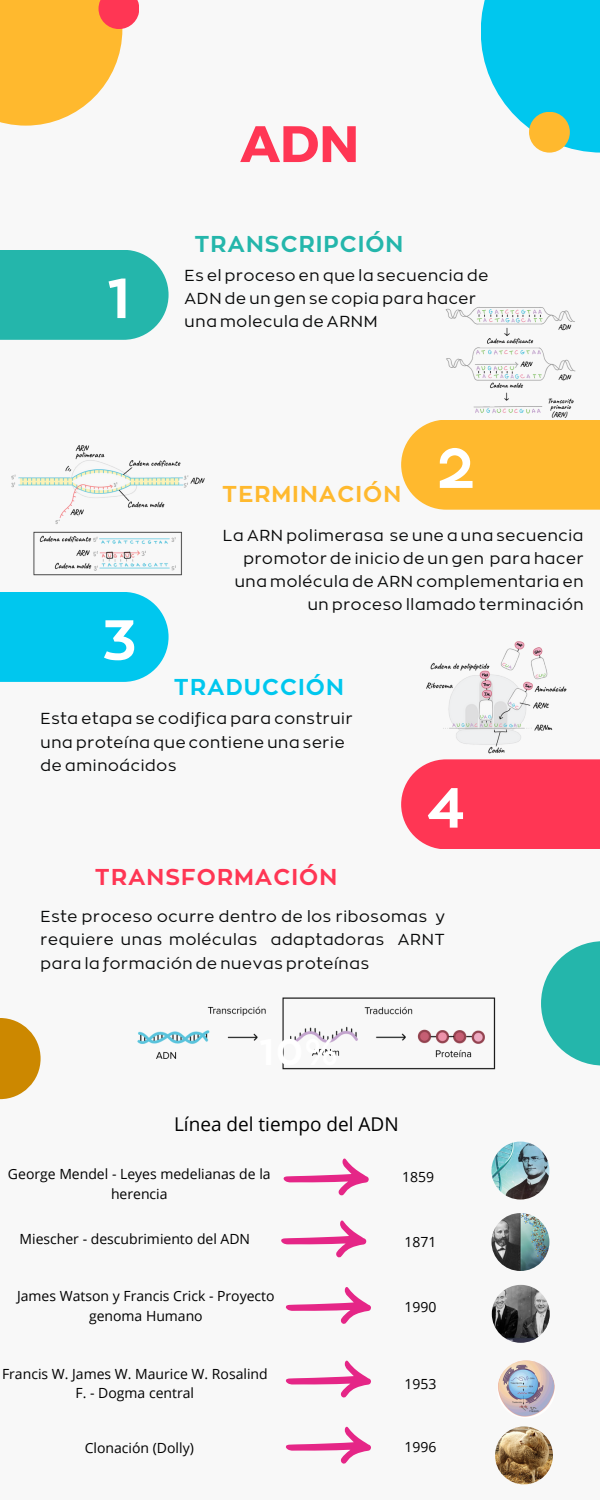
<style>
.page{position:relative;width:600px;height:1500px;background:#f8f8f8}
.page>*{position:absolute;margin:0;border:0;box-sizing:border-box;transform-origin:0 0}
.t1{font:56.1px "RTL Corporative Bold";color:#fff}
.t2{font:700 51.2px "Montserrat";color:#ff3654}
.t3{font:36.8px "RTL Corporative Bold";color:#fff}
.t4{font:22.8px "RTL Corporative Bold";letter-spacing:.045em;color:#ff3654}
.t5{font:22.8px "RTL Corporative Bold";letter-spacing:.045em;color:#24b6ab}
.t6{font:22.8px "RTL Corporative Bold";letter-spacing:.045em;color:#ffb92e}
.t7{font:22.8px "RTL Corporative Bold";letter-spacing:.045em;color:#00c7ee}
.t8{font:19px "Open Sans";color:#000}
.t9{font:15.8px/23.2px "RTL Corporative Regular";letter-spacing:.045em;color:#090a0a}
.t10{font:14px/19.5px "Open Sans";color:#000;text-align:center}
</style>
<div class="page">
<div style="left:0;top:250px;width:169px;height:90px;background:#24b6ab"></div>
<div style="left:401px;top:420px;width:199px;height:90px;background:#ffb92e"></div>
<div style="left:0;top:592px;width:169px;height:90px;background:#00c7ee"></div>
<div style="left:401px;top:759px;width:199px;height:90px;background:#ff3654"></div>
<div style="left:0;top:0;width:122px;height:126px;background:#ffb92e"></div>
<svg style="left:481px;top:0;width:119px;height:153px;fill:#00c7ee"></svg>
<div style="left:529px;top:112px;width:41px;height:41px;background:#ffb92e;border-radius:50%"></div>
<svg style="left:99px;top:0;width:40px;height:29px"></svg>
<svg style="left:541px;top:941px;width:59px;height:125px;fill:#24b6ab"></svg>
<svg style="left:0;top:1018px;width:41px;height:81px;fill:#c80"></svg>
<img style="left:445px;top:307px;width:131px;height:111px">
<img style="left:11px;top:445px;width:194px;height:131px">
<img style="left:426px;top:641px;width:141px;height:113px">
<img style="left:137px;top:997px;width:359px;height:73px">
<svg style="left:283px;top:1158px;width:86px;height:38px"></svg>
<img style="left:491px;top:1142px;width:58px;height:58px;border-radius:50%">
<svg style="left:281px;top:1220px;width:86px;height:38px"></svg>
<img style="left:491px;top:1213px;width:58px;height:58px;border-radius:50%">
<svg style="left:286px;top:1287px;width:85px;height:37px"></svg>
<img style="left:492px;top:1285px;width:58px;height:58px;border-radius:50%">
<svg style="left:286px;top:1360px;width:85px;height:38px"></svg>
<img style="left:497px;top:1360px;width:58px;height:58px;border-radius:50%">
<svg style="left:286px;top:1426px;width:85px;height:38px"></svg>
<img style="left:495px;top:1426px;width:58px;height:58px;border-radius:50%">
<h1 class="t2" style="left:240px;top:111px;width:120px">ADN</h1>
<h3 class="t1" style="left:107px;top:261px;width:24px">1</h3>
<h5 class="t5" style="left:194px;top:228px;width:210px">TRANSCRIPCIÓN</h5>
<p class="t9" style="left:185px;top:262px;width:305px">Es el proceso en que la secuencia de<br>ADN de un gen se copia para hacer</p>
<p class="t9" style="left:185px;top:309px;width:194px">una molecula de ARNM</p>
<p class="t1" style="left:102px;top:602px;width:36px">3</p>
<h2 class="t6" style="left:222px;top:479px;width:180px">TERMINACIÓN</h2>
<h4 class="t1" style="left:437px;top:430px;width:38px">2</h4>
<p class="t9" style="left:223px;top:522px;width:362px;text-align:right">La ARN polimerasa se une a una secuencia promotor de inicio de un gen para hacer una molécula de ARN complementaria en un proceso llamado terminación</p>
<p class="t7" style="left:174px;top:672px;width:171px">TRADUCCIÓN</p>
<p class="t9" style="left:41px;top:706px;width:314px">Esta etapa se codifica para construir una proteína que contiene una serie de aminoácidos</p>
<p class="t4" style="left:95px;top:862px;width:244px">TRANSFORMACIÓN</p>
<p class="t1" style="left:427px;top:770px;width:39px">4</p>
<p class="t9" style="left:41px;top:904px;width:406px;text-align:justify">Este proceso ocurre dentro de los ribosomas y requiere unas moléculas adaptadoras ARNT para la formación de nuevas proteínas</p>
<p class="t3" style="left:260px;top:1028px;width:80px">10%</p>
<p class="t8" style="left:174px;top:1111px;width:226px">Línea del tiempo del ADN</p>
<p class="t10" style="left:8px;top:1164px;width:264px">George Mendel - Leyes medelianas de la herencia</p>
<p class="t10" style="left:402px;top:1166px;width:33px">1859</p>
<p class="t10" style="left:20px;top:1228px;width:232px">Miescher - descubrimiento del ADN</p>
<p class="t10" style="left:404px;top:1231px;width:33px">1871</p>
<p class="t10" style="left:17px;top:1286px;width:259px">James Watson y Francis Crick - Proyecto genoma Humano</p>
<p class="t10" style="left:2px;top:1364px;width:267px">Francis W. James W. Maurice W. Rosalind<br>F. - Dogma central</p>
<h5 class="t10" style="left:404px;top:1296px;width:33px">1990</h5>
<p class="t10" style="left:404px;top:1373px;width:33px">1953</p>
<p class="t10" style="left:85px;top:1438px;width:111px">Clonación (Dolly)</p>
<p class="t10" style="left:404px;top:1436px;width:33px">1996</p>
</div>
